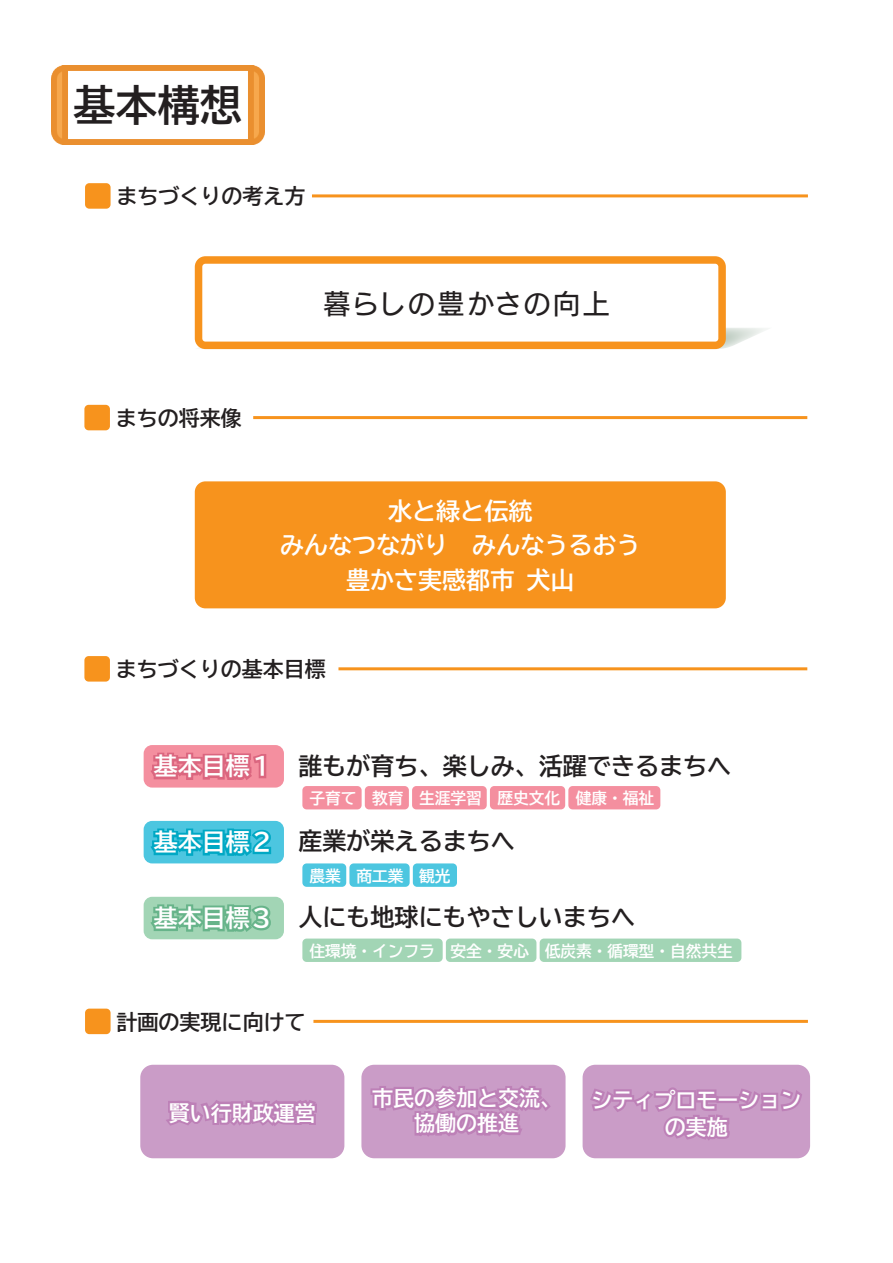
<style>
.page{position:relative;width:893px;height:1263px;background:#fff}
.page>*{position:absolute;margin:0;border:0;box-sizing:border-box;transform-origin:0 0}
.t1{font:42px "BIZ UD Gothic Bold";color:#231f20}
.t2{font:27px "UD Kakugo Large Pr 6 N M";letter-spacing:.09em;color:#231f20}
.t3{font:24px/34.5px "BIZ UD Gothic Bold";color:#fff;text-align:center}
.t4{font:24px "BIZ UD Gothic Bold";color:#231f20}
.t5{font:21px "BIZ UD Gothic Bold";color:#231f20}
.t6{font:21px/25.2px "BIZ UD Gothic Bold";color:#fff;text-align:center}
.t7{font:15.75px "BIZ UD Gothic Bold";letter-spacing:-.01em;color:#fff}
</style>
<div class="page">
<img style="left:51px;top:66px;width:213px;height:78px">
<div style="left:85px;top:183px;width:26px;height:26px;background:#f7931d;border-radius:4px"></div>
<hr style="left:312px;top:194px;width:496px;height:3px;background:#f7931d">
<svg style="left:726px;top:328px;width:40px;height:20px"></svg>
<svg style="left:195px;top:256px;width:531px;height:93px"></svg>
<div style="left:140px;top:1065px;width:204px;height:93px;background:#ca9cc7;border-radius:13px"></div>
<svg style="left:166px;top:1100px;width:151px;height:26px"></svg>
<div style="left:361px;top:1065px;width:205px;height:93px;background:#ca9cc7;border-radius:13px"></div>
<svg style="left:370px;top:1086px;width:181px;height:51px"></svg>
<div style="left:583px;top:1065px;width:227px;height:93px;background:#ca9cc7;border-radius:13px"></div>
<svg style="left:590px;top:1087px;width:212px;height:53px"></svg>
<div style="left:85px;top:1008px;width:26px;height:26px;background:#f7931d;border-radius:4px"></div>
<hr style="left:313px;top:1020px;width:495px;height:3px;background:#f7931d">
<div style="left:302px;top:938px;width:141px;height:24px;background:#a2d5b5;border-radius:4px"></div>
<div style="left:446px;top:938px;width:90px;height:24px;background:#a2d5b5;border-radius:4px"></div>
<div style="left:540px;top:938px;width:201px;height:24px;background:#a2d5b5;border-radius:4px"></div>
<div style="left:349px;top:863px;width:61px;height:24px;background:#4cc6e0;border-radius:4px"></div>
<div style="left:413px;top:863px;width:44px;height:24px;background:#4cc6e0;border-radius:4px"></div>
<div style="left:302px;top:863px;width:44px;height:24px;background:#4cc6e0;border-radius:4px"></div>
<div style="left:365px;top:786px;width:44px;height:23px;background:#f48f9f;border-radius:4px"></div>
<div style="left:412px;top:786px;width:75px;height:23px;background:#f48f9f;border-radius:4px"></div>
<div style="left:302px;top:786px;width:60px;height:23px;background:#f48f9f;border-radius:4px"></div>
<div style="left:490px;top:786px;width:75px;height:23px;background:#f48f9f;border-radius:4px"></div>
<div style="left:568px;top:786px;width:92px;height:23px;background:#f48f9f;border-radius:4px"></div>
<div style="left:84px;top:656px;width:26px;height:26px;background:#f7931d;border-radius:4px"></div>
<hr style="left:338px;top:667px;width:469px;height:3px;background:#f7931d">
<div style="left:144px;top:745px;width:140px;height:42px;background:#f48f9f;border-radius:9px"></div>
<div style="left:144px;top:821px;width:140px;height:42px;background:#4cc6e0;border-radius:9px"></div>
<div style="left:144px;top:897px;width:140px;height:42px;background:#a2d5b5;border-radius:9px"></div>
<svg style="left:146px;top:745px;width:121px;height:35px"></svg>
<svg style="left:146px;top:820px;width:129px;height:36px"></svg>
<svg style="left:146px;top:896px;width:128px;height:36px"></svg>
<div style="left:195px;top:481px;width:531px;height:127px;background:#f7931d;border-radius:11px"></div>
<div style="left:84px;top:405px;width:26px;height:25px;background:#f7931d;border-radius:4px"></div>
<hr style="left:253px;top:416px;width:554px;height:3px;background:#f7931d">
<h1 class="t1" style="left:74px;top:84px;width:169px">基本構想</h1>
<h3 class="t5" style="left:116px;top:186px;width:190px">まちづくりの考え方</h3>
<h2 class="t2" style="left:324px;top:289px;width:288px">暮らしの豊かさの向上</h2>
<h3 class="t5" style="left:116px;top:407px;width:127px">まちの将来像</h3>
<h3 class="t3" style="left:280px;top:493px;width:361px">水と緑と伝統<br>みんなつながり　みんなうるおう豊かさ実感都市 犬山</h3>
<h3 class="t5" style="left:116px;top:658px;width:211px">まちづくりの基本目標</h3>
<h3 class="t3" style="left:154px;top:749px;width:122px">基本目標１</h3>
<h3 class="t4" style="left:298px;top:753px;width:434px">誰もが育ち、楽しみ、活躍できるまちへ</h3>
<p class="t7" style="left:309px;top:790px;width:346px">子育て 教育 生涯学習　歴史文化 健康・福祉</p>
<h3 class="t3" style="left:154px;top:825px;width:122px">基本目標２</h3>
<h3 class="t4" style="left:298px;top:828px;width:218px">産業が栄えるまちへ</h3>
<p class="t7" style="left:309px;top:868px;width:143px">農業 商工業 観光</p>
<h3 class="t3" style="left:154px;top:901px;width:122px">基本目標３</h3>
<h3 class="t4" style="left:298px;top:905px;width:338px">人にも地球にもやさしいまちへ</h3>
<p class="t7" style="left:309px;top:943px;width:425px">住環境・インフラ 安全・安心 低炭素・循環型・自然共生</p>
<h3 class="t5" style="left:116px;top:1011px;width:191px">計画の実現に向けて</h3>
<h3 class="t6" style="left:169px;top:1100px;width:148px">賢い行財政運営</h3>
<h3 class="t6" style="left:372px;top:1085px;width:190px">市民の参加と交流、協働の推進</h3>
<h3 class="t6" style="left:591px;top:1086px;width:212px;line-height:27px">シティプロモーションの実施</h3>
</div>
